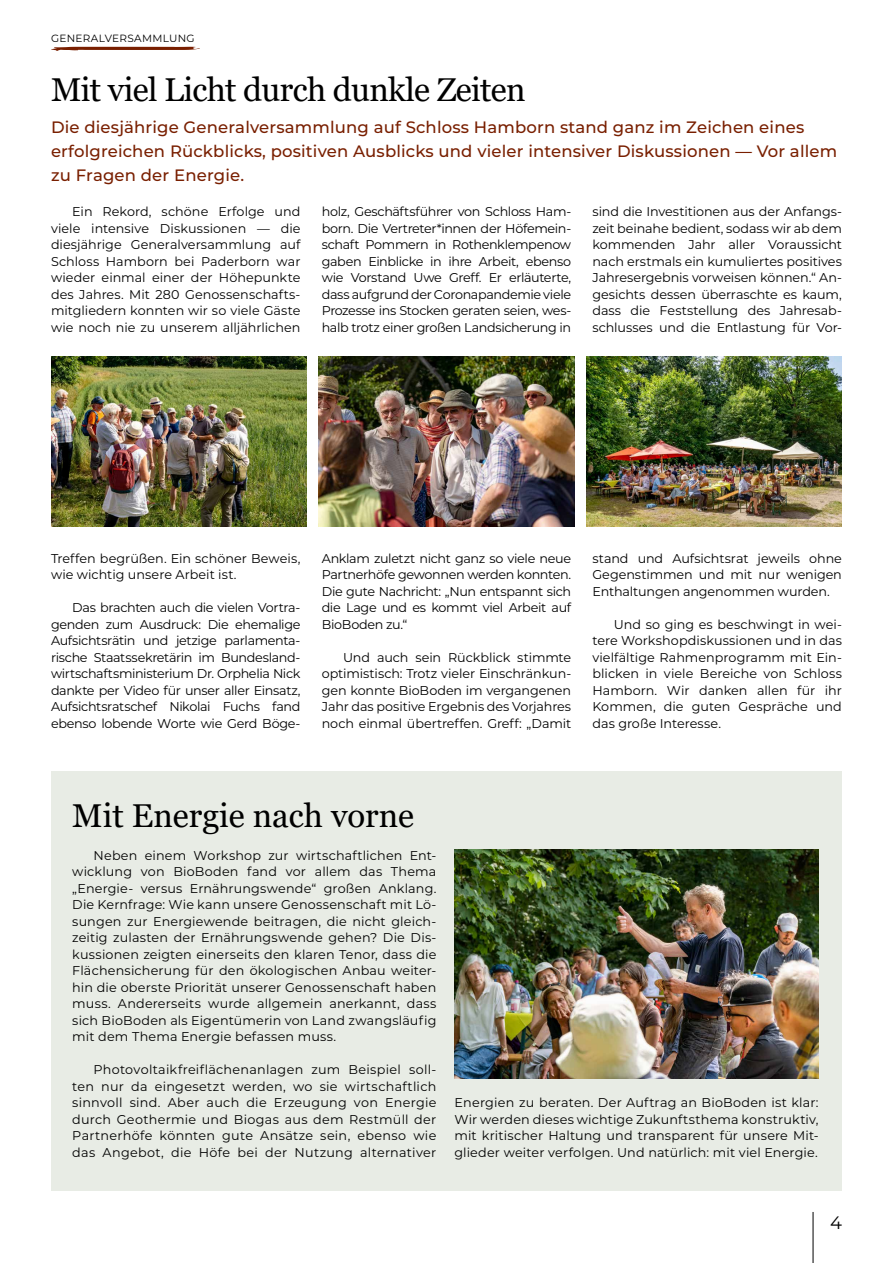
<style>
.page{position:relative;width:893px;height:1263px;background:#fff}
.page>*{position:absolute;margin:0;border:0;box-sizing:border-box;transform-origin:0 0}
.t1{font:33px "Georgia";letter-spacing:-.02em;color:#000}
.t2{font:33px "Georgia";color:#000}
.t3{font:18px "Montserrat";color:#000}
.t4{font:500 16.5px/24px "Montserrat";letter-spacing:.01em;color:#791f00}
.t5{font:12.75px/16.5px "Montserrat";letter-spacing:-.005em;color:#000;text-align:justify}
.t6{font:10.5px "Montserrat";letter-spacing:.03em;color:#000}
</style>
<div class="page">
<div style="left:51px;top:771px;width:791px;height:420px;background:#e8ece5"></div>
<hr style="left:813px;top:1212px;width:1px;height:51px;background:#000">
<svg style="left:51px;top:47px;width:149px;height:4px"></svg>
<img style="left:319px;top:356px;width:255px;height:171px">
<img style="left:586px;top:356px;width:256px;height:171px">
<img style="left:51px;top:356px;width:256px;height:171px">
<img style="left:454px;top:850px;width:365px;height:228px">
<p class="t6" style="left:51px;top:32px;width:145px">GENERALVERSAMMLUNG</p>
<h1 class="t1" style="left:51px;top:69px;width:476px">Mit viel Licht durch dunkle Zeiten</h1>
<p class="t4" style="left:51px;top:115px;width:788px">Die diesjährige Generalversammlung auf Schloss Hamborn stand ganz im Zeichen eines erfolgreichen Rückblicks, positiven Ausblicks und vieler intensiver Diskussionen — Vor allem zu Fragen der Energie.</p>
<p class="t5" style="left:51px;top:203px;width:251px;text-indent:21px">Ein Rekord, schöne Erfolge und viele intensive Diskussionen — die diesjährige Generalversammlung auf Schloss Hamborn bei Paderborn war wieder einmal einer der Höhepunkte des Jahres. Mit 280 Genossenschafts&shy;mitgliedern konnten wir so viele Gäste wie noch nie zu unserem alljährlichen</p>
<p class="t5" style="left:322px;top:203px;width:251px">holz, Geschäftsführer von Schloss Ham&shy;born. Die Vertreter*innen der Höfemein&shy;schaft Pommern in Rothenklempenow gaben Einblicke in ihre Arbeit, ebenso wie Vorstand Uwe Greff. Er erläuterte, dass aufgrund der Coronapandemie viele Prozesse ins Stocken geraten seien, wes&shy;halb trotz einer großen Landsicherung in</p>
<p class="t5" style="left:592px;top:203px;width:251px">sind die Investitionen aus der Anfangs&shy;zeit beinahe bedient, sodass wir ab dem kommenden Jahr aller Voraussicht nach erstmals ein kumuliertes positives Jahresergebnis vorweisen können.“ An&shy;gesichts dessen überraschte es kaum, dass die Feststellung des Jahresab&shy;schlusses und die Entlastung für Vor-</p>
<p class="t5" style="left:51px;top:549px;width:251px">Treffen begrüßen. Ein schöner Beweis, wie wichtig unsere Arbeit ist.</p>
<p class="t5" style="left:51px;top:599px;width:251px;text-indent:21px">Das brachten auch die vielen Vortra&shy;genden zum Ausdruck: Die ehemalige Aufsichtsrätin und jetzige parlamenta&shy;rische Staatssekretärin im Bundesland&shy;wirtschaftsministerium Dr. Orphelia Nick dankte per Video für unser aller Einsatz, Aufsichtsratschef Nikolai Fuchs fand ebenso lobende Worte wie Gerd Böge-</p>
<p class="t5" style="left:322px;top:549px;width:251px">Anklam zuletzt nicht ganz so viele neue Partnerhöfe gewonnen werden konnten.<br>Die gute Nachricht: „Nun entspannt sich die Lage und es kommt viel Arbeit auf BioBoden zu.“</p>
<p class="t5" style="left:322px;top:648px;width:251px;text-indent:21px">Und auch sein Rückblick stimmte optimistisch: Trotz vieler Einschränkun&shy;gen konnte BioBoden im vergangenen Jahr das positive Ergebnis des Vorjahres noch einmal übertreffen. Greff: „Damit</p>
<p class="t5" style="left:592px;top:549px;width:251px">stand und Aufsichtsrat jeweils ohne Gegenstimmen und mit nur wenigen Enthaltungen angenommen wurden.</p>
<p class="t5" style="left:592px;top:615px;width:251px;text-indent:21px">Und so ging es beschwingt in wei&shy;tere Workshopdiskussionen und in das vielfältige Rahmenprogramm mit Ein&shy;blicken in viele Bereiche von Schloss Hamborn. Wir danken allen für ihr Kommen, die guten Gespräche und das große Interesse.</p>
<h1 class="t2" style="left:72px;top:795px;width:343px">Mit Energie nach vorne</h1>
<p class="t5" style="left:72px;top:846px;width:366px;text-indent:21px">Neben einem Workshop zur wirtschaftlichen Ent&shy;wicklung von BioBoden fand vor allem das Thema „Energie- versus Ernährungswende“ großen Anklang.<br>Die Kernfrage: Wie kann unsere Genossenschaft mit Lö&shy;sungen zur Energiewende beitragen, die nicht gleich&shy;zeitig zulasten der Ernährungswende gehen? Die Dis&shy;kussionen zeigten einerseits den klaren Tenor, dass die Flächensicherung für den ökologischen Anbau weiter&shy;hin die oberste Priorität unserer Genossenschaft haben muss. Andererseits wurde allgemein anerkannt, dass sich BioBoden als Eigentümerin von Land zwangsläufig mit dem Thema Energie befassen muss.</p>
<p class="t5" style="left:72px;top:1061px;width:366px;text-indent:21px">Photovoltaikfreiflächenanlagen zum Beispiel soll&shy;ten nur da eingesetzt werden, wo sie wirtschaftlich sinnvoll sind. Aber auch die Erzeugung von Energie durch Geothermie und Biogas aus dem Restmüll der Partnerhöfe könnten gute Ansätze sein, ebenso wie das Angebot, die Höfe bei der Nutzung alternativer</p>
<p class="t5" style="left:454px;top:1094px;width:366px">Energien zu beraten. Der Auftrag an BioBoden ist klar:<br>Wir werden dieses wichtige Zukunftsthema konstruktiv, mit kritischer Haltung und transparent für unsere Mit&shy;glieder weiter verfolgen. Und natürlich: mit viel Energie.</p>
<h2 class="t3" style="left:830px;top:1210px;width:13px">4</h2>
</div>
